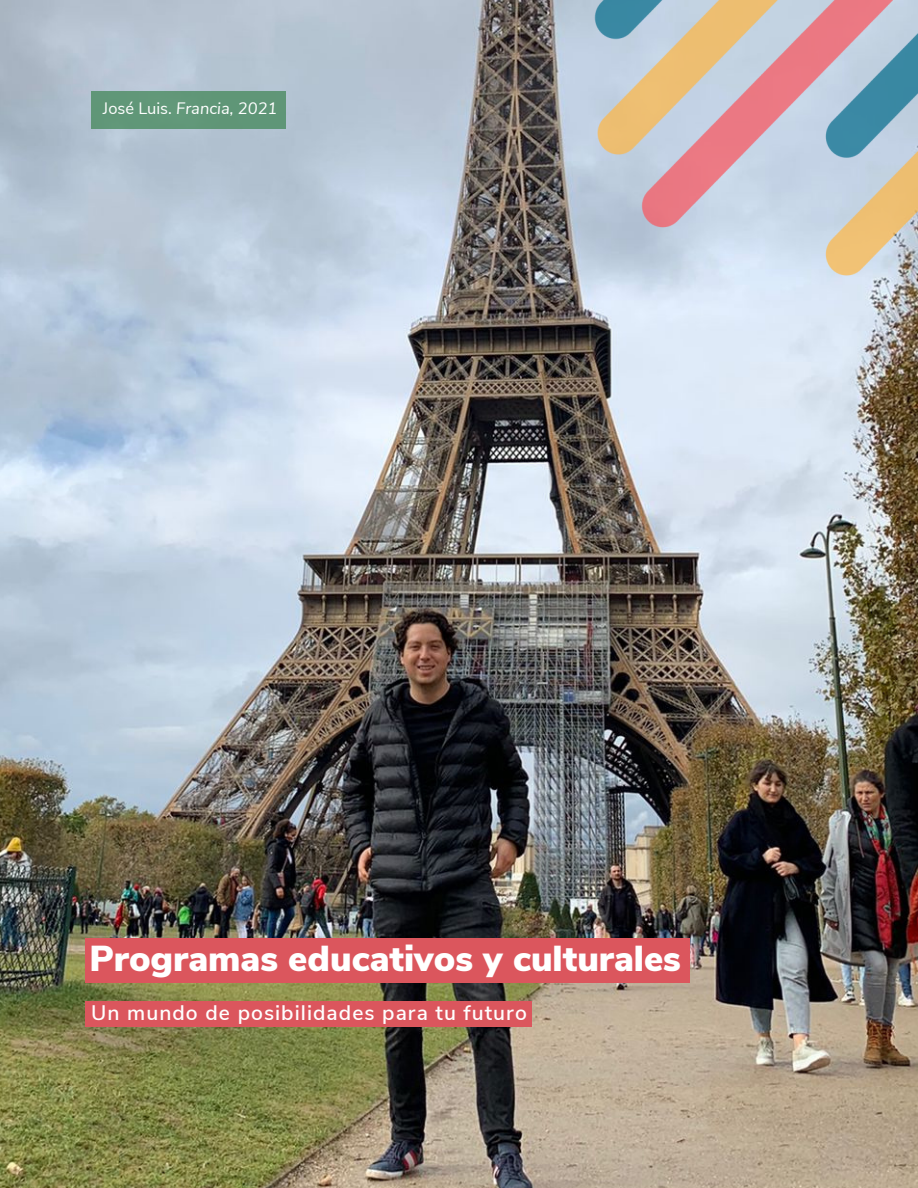
<style>
.page{position:relative;width:918px;height:1188px;background:#fff}
.page>*{position:absolute;margin:0;border:0;box-sizing:border-box;transform-origin:0 0}
.t1{font:900 36px "Nunito Sans";color:#fff}
.t2{font:600 21px "Nunito Sans";letter-spacing:.05em;color:#fff}
.t3{font:italic 16.5px "Nunito Sans";color:#fff}
.s1{font-style:normal}
</style>
<div class="page">
<img style="left:0;top:0;width:918px;height:1188px">
<img style="left:585px;top:0;width:333px;height:333px">
<div style="left:92px;top:92px;width:194px;height:37px;background:#609678"></div>
<div style="left:85px;top:1002px;width:447px;height:25px;background:#db565d"></div>
<div style="left:85px;top:938px;width:605px;height:45px;background:#db565d"></div>
<p class="t3" style="left:103px;top:98px;width:176px"><span class="s1">José Luis.</span> Francia, 2021</p>
<p class="t1" style="left:90px;top:934px;width:593px">Programas educativos y culturales</p>
<p class="t2" style="left:91px;top:999px;width:437px">Un mundo de posibilidades para tu futuro</p>
</div>
